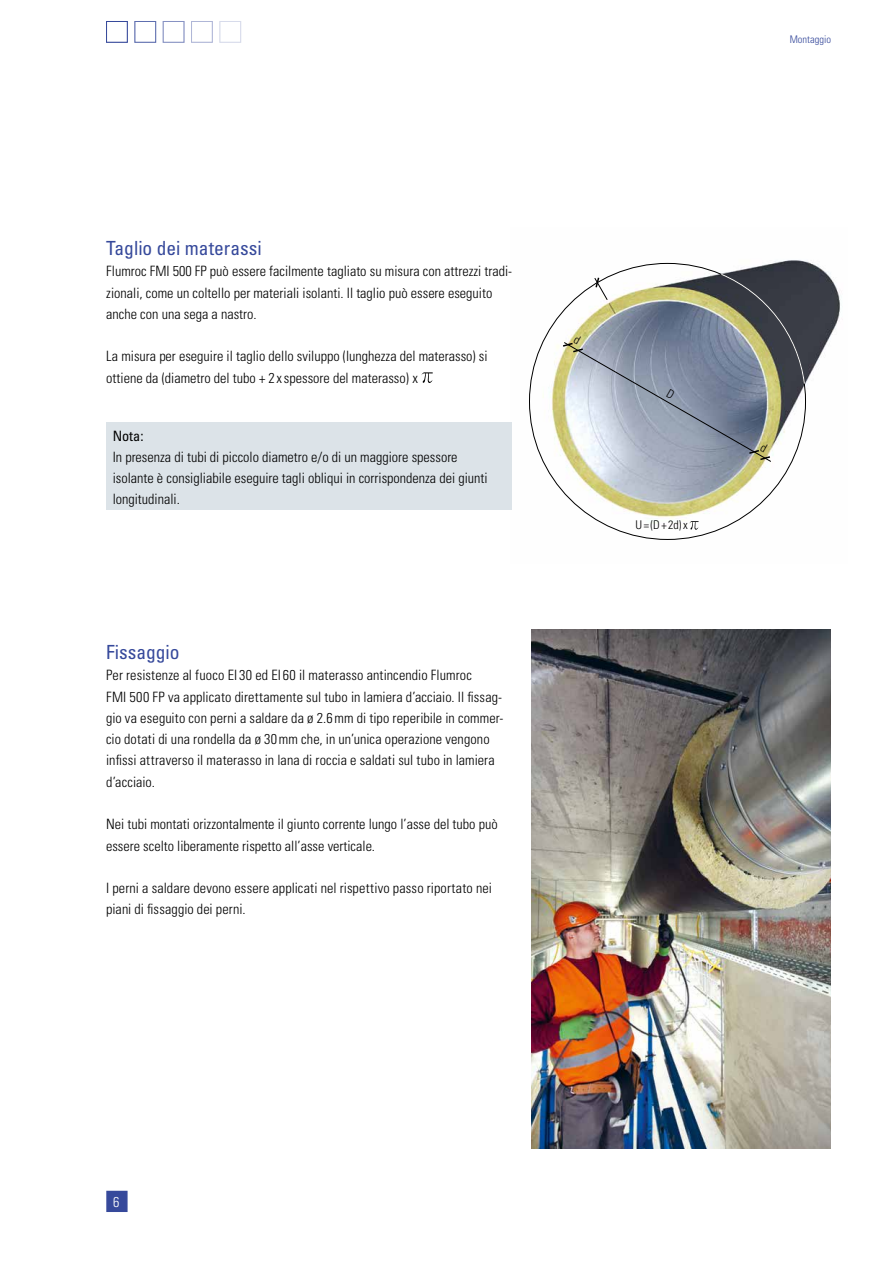
<style>
.page{position:relative;width:893px;height:1263px;background:#fff}
.page>*{position:absolute;margin:0;border:0;box-sizing:border-box;transform-origin:0 0}
.t1{font:condensed 19.5px "Univers";color:#36499b}
.t2{font:300 condensed 14.25px/21.3px "Univers";color:#000}
.t3{font:condensed 14.25px "Univers";color:#000}
.t4{font:300 condensed 14.25px "Univers";color:#fff}
.t5{font:300 condensed 12px "Univers";color:#000}
.t6{font:300 condensed 10.5px "Univers";color:#36499b}
</style>
<div class="page">
<div style="left:220px;top:21px;width:21px;height:22px;border:1px solid #d7dbeb"></div>
<div style="left:191px;top:21px;width:22px;height:22px;border:1px solid #afb6d7"></div>
<div style="left:163px;top:21px;width:21px;height:22px;border:1px solid #8792c3"></div>
<div style="left:135px;top:21px;width:21px;height:22px;border:1px solid #5e6eaf"></div>
<div style="left:106px;top:21px;width:22px;height:22px;border:1px solid #36499b"></div>
<img style="left:510px;top:260px;width:331px;height:280px">
<img style="left:531px;top:629px;width:299px;height:519px">
<svg style="left:689px;top:521px;width:9px;height:9px"></svg>
<svg style="left:421px;top:372px;width:12px;height:11px"></svg>
<div style="left:106px;top:423px;width:406px;height:87px;background:#dce3e8"></div>
<div style="left:106px;top:1191px;width:22px;height:21px;background:#36499b;border:2px solid #36499b"></div>
<svg style="left:561px;top:274px;width:244px;height:188px;background:#979da0"></svg>
<h1 class="t1" style="left:106px;top:236px;width:157px">Taglio dei materassi</h1>
<p class="t2" style="left:106px;top:261px;width:407px">Flumroc FMI 500 FP può essere facilmente tagliato su misura con attrezzi tradi&shy;zionali, come un coltello per materiali isolanti. Il taglio può essere eseguito anche con una sega a nastro.</p>
<p class="t2" style="left:106px;top:346px;width:383px">La misura per eseguire il taglio dello sviluppo (lunghezza del materasso) si ottiene da (diametro del tubo + 2 xspessore del materasso) x</p>
<p class="t3" style="left:113px;top:427px;width:32px">Nota:</p>
<p class="t2" style="left:113px;top:446px;width:376px">In presenza di tubi di piccolo diametro e/o di un maggiore spessore isolante è consigliabile eseguire tagli obliqui in corrispondenza dei giunti longitudinali.</p>
<h1 class="t1" style="left:106px;top:640px;width:75px">Fissaggio</h1>
<p class="t2" style="left:106px;top:665px;width:399px">Per resistenze al fuoco EI 30 ed EI 60 il materasso antincendio Flumroc<br>FMI 500 FP va applicato direttamente sul tubo in lamiera d’acciaio. Il fissag&shy;gio va eseguito con perni a saldare da ø 2.6mm di tipo reperibile in commer&shy;cio dotati di una rondella da ø 30mm che, in un’unica operazione vengono infissi attraverso il materasso in lana di roccia e saldati sul tubo in lamiera d’acciaio.</p>
<p class="t2" style="left:106px;top:813px;width:393px">Nei tubi montati orizzontalmente il giunto corrente lungo l’asse del tubo può essere scelto liberamente rispetto all’asse verticale.</p>
<p class="t2" style="left:106px;top:877px;width:387px">I perni a saldare devono essere applicati nel rispettivo passo riportato nei piani di fissaggio dei perni.</p>
<p class="t4" style="left:113px;top:1193px;width:8px">6</p>
<p class="t6" style="left:790px;top:33px;width:43px">Montaggio</p>
<p class="t5" style="left:636px;top:518px;width:54px">U=(D+2d)x</p>
</div>
